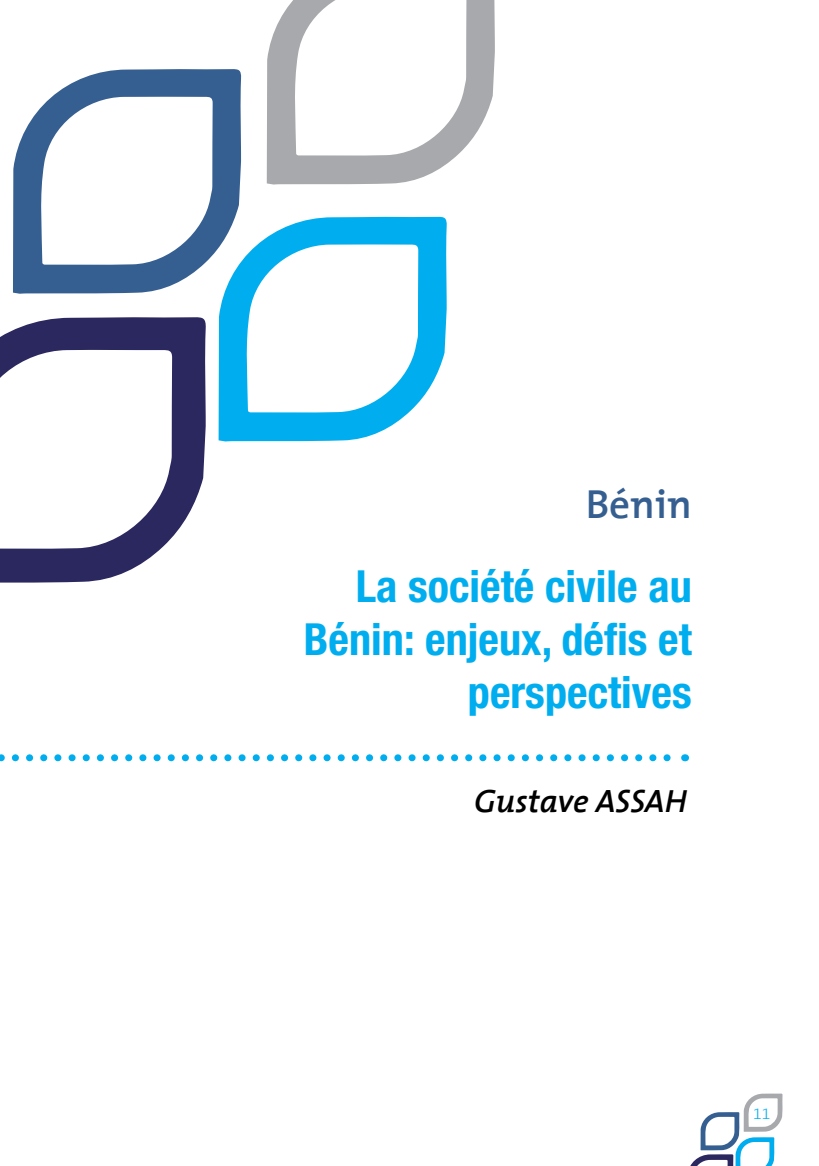
<style>
.page{position:relative;width:819px;height:1166px;background:#fff}
.page>*{position:absolute;margin:0;border:0;box-sizing:border-box;transform-origin:0 0}
.t1{font:700 condensed 44.27px/52.7px "Helvetica Neue LT Std";color:#00aeef;text-align:right}
.t2{font:600 41.12px "The Mix";color:#365f91}
.t3{font:italic 600 32.55px "The Mix";color:#000}
.t4{font:300 15.75px "The Sans B3";color:#00aeef}
</style>
<div class="page">
<svg style="left:690px;top:1093px;width:92px;height:73px"></svg>
<svg style="left:0;top:754px;width:671px;height:7px"></svg>
<svg style="left:0;top:317px;width:206px;height:266px"></svg>
<svg style="left:13px;top:69px;width:228px;height:225px"></svg>
<svg style="left:218px;top:217px;width:229px;height:224px"></svg>
<svg style="left:267px;top:0;width:228px;height:185px"></svg>
<p class="t2" style="left:585px;top:481px;width:108px">Bénin</p>
<p class="t1" style="left:304px;top:560px;width:389px">La société civile au<br>Bénin: enjeux, défis et perspectives</p>
<p class="t3" style="left:474px;top:783px;width:214px">Gustave ASSAH</p>
<p class="t4" style="left:753px;top:1105px;width:19px">11</p>
</div>
